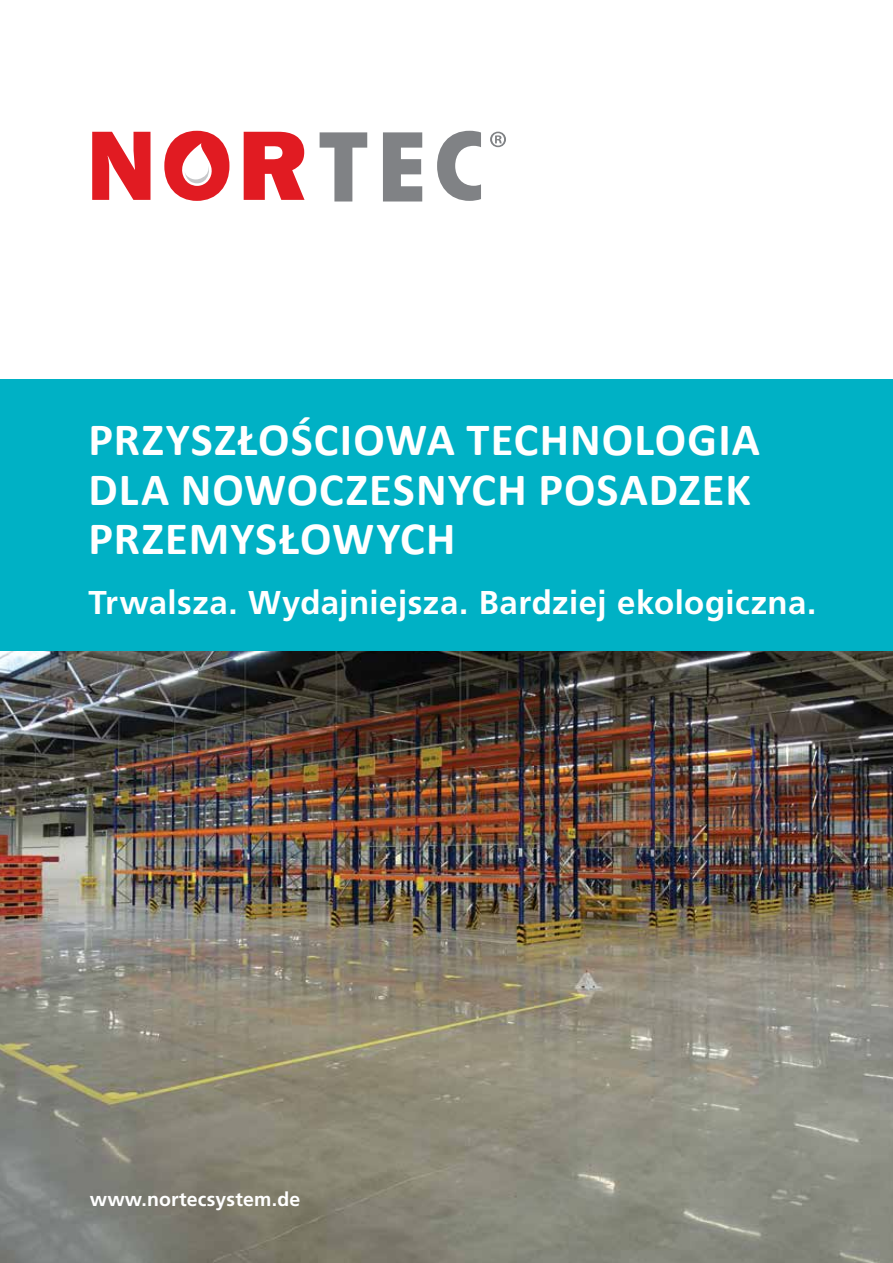
<style>
.page{position:relative;width:893px;height:1263px;background:#fff}
.page>*{position:absolute;margin:0;border:0;box-sizing:border-box;transform-origin:0 0}
.t1{font:700 46.5px/49.5px "Calibri";letter-spacing:.025em;color:#fff}
.t2{font:700 33px "Frutiger";letter-spacing:.015em;color:#fff}
.t3{font:700 19.5px "Frutiger";letter-spacing:.01em;color:#fff}
</style>
<div class="page">
<svg style="left:92px;top:132px;width:58px;height:68px"></svg>
<div style="left:164px;top:131px;width:65px;height:70px;background:#e11b22;border-radius:50%"></div>
<svg style="left:244px;top:132px;width:61px;height:68px"></svg>
<svg style="left:182px;top:143px;width:30px;height:43px"></svg>
<svg style="left:320px;top:132px;width:47px;height:69px"></svg>
<svg style="left:383px;top:132px;width:39px;height:69px"></svg>
<svg style="left:437px;top:131px;width:44px;height:70px"></svg>
<svg style="left:490px;top:132px;width:16px;height:15px"></svg>
<img style="left:0;top:651px;width:893px;height:612px">
<div style="left:0;top:379px;width:893px;height:272px;background:#00b1c5"></div>
<p class="t1" style="left:89px;top:413px;width:673px">PRZYSZŁOŚCIOWA TECHNOLOGIA<br>DLA NOWOCZESNYCH POSADZEK<br>PRZEMYSŁOWYCH</p>
<p class="t2" style="left:89px;top:583px;width:729px">Trwalsza. Wydajniejsza. Bardziej ekologiczna.</p>
<p class="t3" style="left:90px;top:1188px;width:212px">www.nortecsystem.de</p>
</div>
